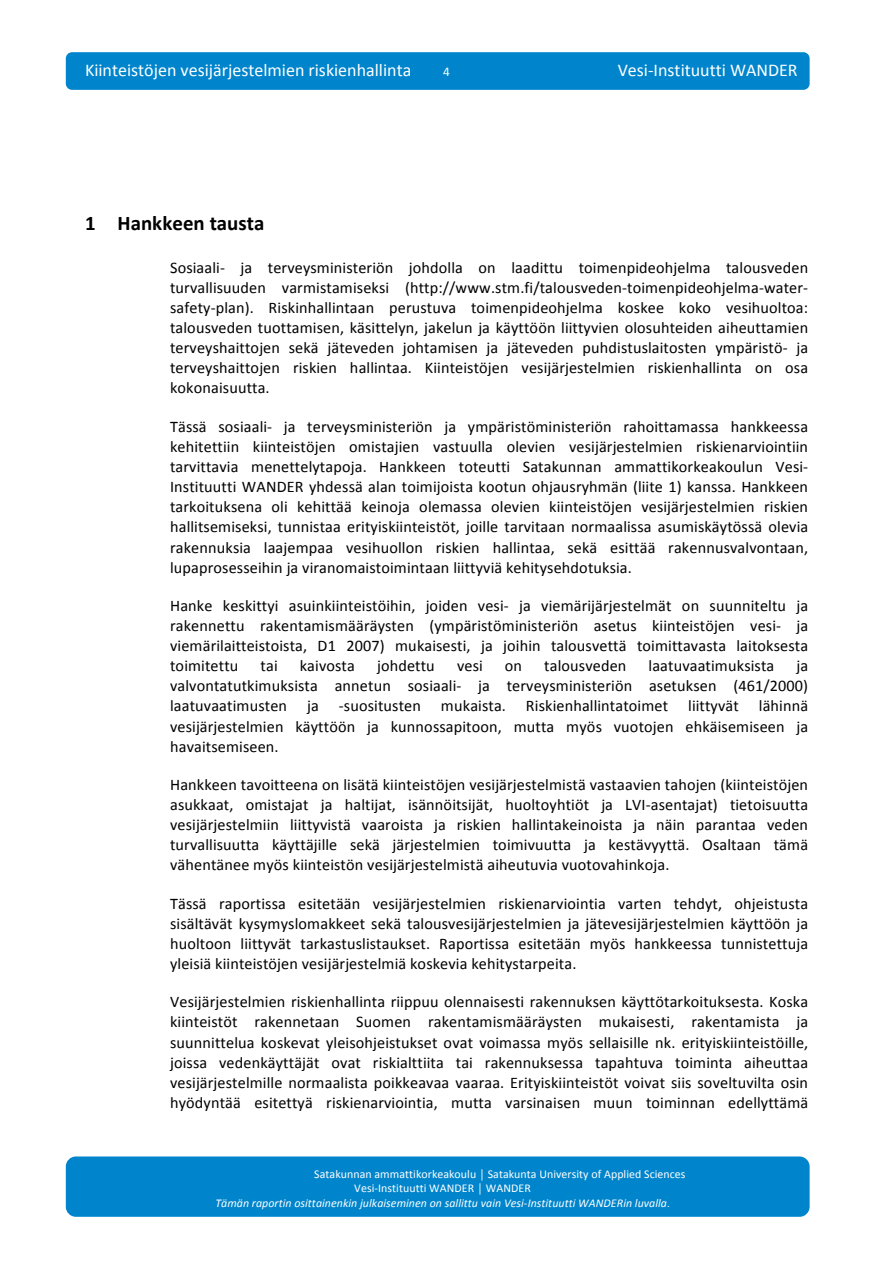
<style>
.page{position:relative;width:893px;height:1263px;background:#fff}
.page>*{position:absolute;margin:0;border:0;box-sizing:border-box;transform-origin:0 0}
.t1{font:700 20.85px "Calibri";letter-spacing:.005em;color:#000}
.t2{font:18px "Calibri";color:#fff}
.t3{font:16.2px/20.1px "Calibri";letter-spacing:.01em;color:#000;text-align:justify}
.t4{font:13.35px "Calibri";color:#fff}
.t5{font:11.85px "Calibri";letter-spacing:.005em;color:#fff}
.t6{font:italic 11.85px "Calibri";letter-spacing:.005em;color:#fff}
.s1{font-style:normal;font-size:10.5px}
</style>
<div class="page">
<div style="left:66px;top:52px;width:743px;height:38px;background:#0085cc;border-radius:6px"></div>
<div style="left:66px;top:1156px;width:743px;height:61px;background:#0085cc;border-radius:10px"></div>
<p class="t2" style="left:85px;top:59px;width:328px">Kiinteistöjen vesijärjestelmien riskienhallinta</p>
<p class="t4" style="left:443px;top:64px;width:8px">4</p>
<p class="t2" style="left:617px;top:59px;width:181px">Vesi--‐Instituutti WANDER</p>
<p class="t1" style="left:85px;top:211px;width:181px">1 Hankkeen tausta</p>
<p class="t3" style="left:170px;top:257px;width:639px">Sosiaali--‐ ja terveysministeriön johdolla on laadittu toimenpideohjelma talousveden turvallisuuden varmistamiseksi (http://www.stm.fi/talousveden--‐toimenpideohjelma--‐water--‐ safety--‐plan). Riskinhallintaan perustuva toimenpideohjelma koskee koko vesihuoltoa: talousveden tuottamisen, käsittelyn, jakelun ja käyttöön liittyvien olosuhteiden aiheuttamien terveyshaittojen sekä jäteveden johtamisen ja jäteveden puhdistuslaitosten ympäristö--‐ ja terveyshaittojen riskien hallintaa. Kiinteistöjen vesijärjestelmien riskienhallinta on osa kokonaisuutta.</p>
<p class="t3" style="left:170px;top:416px;width:639px">Tässä sosiaali--‐ ja terveysministeriön ja ympäristöministeriön rahoittamassa hankkeessa kehitettiin kiinteistöjen omistajien vastuulla olevien vesijärjestelmien riskienarviointiin tarvittavia menettelytapoja. Hankkeen toteutti Satakunnan ammattikorkeakoulun Vesi--‐ Instituutti WANDER yhdessä alan toimijoista kootun ohjausryhmän (liite 1) kanssa. Hankkeen tarkoituksena oli kehittää keinoja olemassa olevien kiinteistöjen vesijärjestelmien riskien hallitsemiseksi, tunnistaa erityiskiinteistöt, joille tarvitaan normaalissa asumiskäytössä olevia rakennuksia laajempaa vesihuollon riskien hallintaa, sekä esittää rakennusvalvontaan, lupaprosesseihin ja viranomaistoimintaan liittyviä kehitysehdotuksia.</p>
<p class="t3" style="left:170px;top:595px;width:639px">Hanke keskittyi asuinkiinteistöihin, joiden vesi--‐ ja viemärijärjestelmät on suunniteltu ja rakennettu rakentamismääräysten (ympäristöministeriön asetus kiinteistöjen vesi--‐ ja viemärilaitteistoista, D1 2007) mukaisesti, ja joihin talousvettä toimittavasta laitoksesta toimitettu</p>
<p class="t3" style="left:260px;top:655px;width:19px">tai</p>
<p class="t3" style="left:300px;top:655px;width:57px">kaivosta</p>
<p class="t3" style="left:377px;top:655px;width:59px">johdettu</p>
<p class="t3" style="left:457px;top:655px;width:27px">vesi</p>
<p class="t3" style="left:505px;top:655px;width:19px">on</p>
<p class="t3" style="left:544px;top:655px;width:84px">talousveden</p>
<p class="t3" style="left:648px;top:655px;width:127px">laatuvaatimuksista</p>
<p class="t3" style="left:170px;top:655px;width:639px;text-indent:626px">ja valvontatutkimuksista annetun sosiaali--‐ ja terveysministeriön asetuksen (461/2000) laatuvaatimusten ja --‐suositusten mukaista. Riskienhallintatoimet liittyvät lähinnä vesijärjestelmien käyttöön ja kunnossapitoon, mutta myös vuotojen ehkäisemiseen ja havaitsemiseen.</p>
<p class="t3" style="left:170px;top:774px;width:639px">Hankkeen tavoitteena on lisätä kiinteistöjen vesijärjestelmistä vastaavien tahojen (kiinteistöjen asukkaat, omistajat ja haltijat, isännöitsijät, huoltoyhtiöt ja LVI--‐asentajat) tietoisuutta vesijärjestelmiin liittyvistä vaaroista ja riskien hallintakeinoista ja näin parantaa veden turvallisuutta käyttäjille sekä järjestelmien toimivuutta ja kestävyyttä. Osaltaan tämä vähentänee myös kiinteistön vesijärjestelmistä aiheutuvia vuotovahinkoja.</p>
<p class="t3" style="left:170px;top:893px;width:639px">Tässä raportissa esitetään vesijärjestelmien riskienarviointia varten tehdyt, ohjeistusta sisältävät kysymyslomakkeet sekä talousvesijärjestelmien ja jätevesijärjestelmien käyttöön ja huoltoon liittyvät tarkastuslistaukset. Raportissa esitetään myös hankkeessa tunnistettuja yleisiä kiinteistöjen vesijärjestelmiä koskevia kehitystarpeita.</p>
<p class="t3" style="left:170px;top:992px;width:639px">Vesijärjestelmien riskienhallinta riippuu olennaisesti rakennuksen käyttötarkoituksesta. Koska kiinteistöt rakennetaan Suomen rakentamismääräysten mukaisesti, rakentamista ja suunnittelua koskevat yleisohjeistukset ovat voimassa myös sellaisille nk. erityiskiinteistöille, joissa vedenkäyttäjät ovat riskialttiita tai rakennuksessa tapahtuva toiminta aiheuttaa vesijärjestelmille normaalista poikkeavaa vaaraa. Erityiskiinteistöt voivat siis soveltuvilta osin hyödyntää esitettyä riskienarviointia, mutta varsinaisen muun toiminnan edellyttämä</p>
<p class="t5" style="left:314px;top:1167px;width:372px">Satakunnan ammattikorkeakoulu │ Satakunta University of Applied Sciences</p>
<p class="t5" style="left:354px;top:1181px;width:178px">Vesi--‐Instituutti WANDER │ WANDER</p>
<p class="t6" style="left:215px;top:1196px;width:456px">Tämän raportin osittainenkin julkaiseminen on sallittu vain Vesi--‐Instituutti WANDERin luvalla<span class="s1">.</span></p>
</div>
